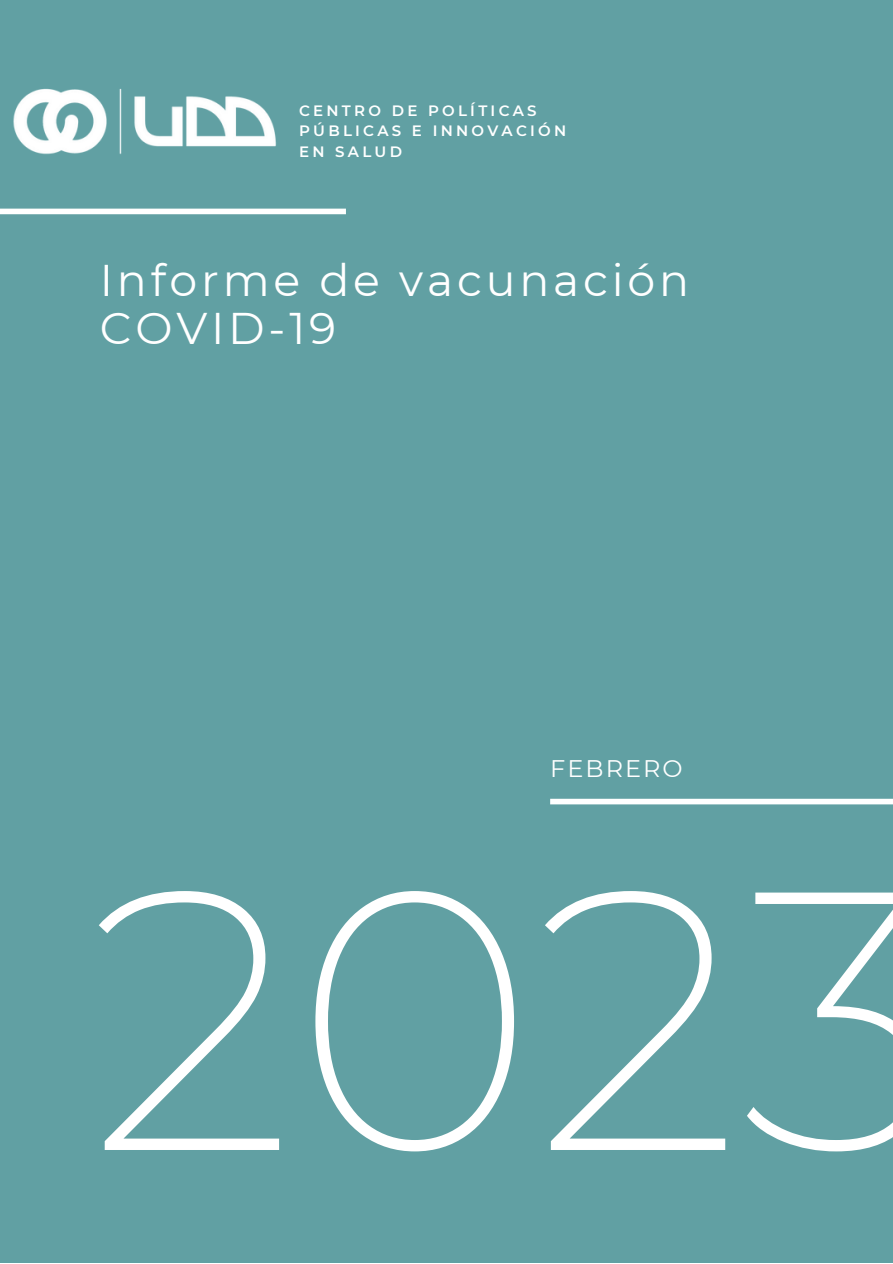
<style>
.page{position:relative;width:893px;height:1264px;background:#fff}
.page>*{position:absolute;margin:0;border:0;box-sizing:border-box;transform-origin:0 0}
.t1{font:200 367.65px "Montserrat";color:#fff}
.t2{font:44.25px/48.3px "Montserrat";letter-spacing:.085em;color:#fff}
.t3{font:24px "Montserrat";letter-spacing:.085em;color:#fff}
.t4{font:600 15px/20.2px "Montserrat";letter-spacing:.215em;color:#fff}
</style>
<div class="page">
<div style="left:0;top:0;width:892px;height:1262px;background:#61a0a3"></div>
<div style="left:0;top:209px;width:346px;height:5px;background:#fff"></div>
<div style="left:550px;top:798px;width:342px;height:6px;background:#fff"></div>
<img style="left:13px;top:88px;width:263px;height:67px">
<p class="t4" style="left:299px;top:101px;width:268px">CENTRO DE POLÍTICAS<br>PÚBLICAS E INNOVACIÓN<br>EN SALUD</p>
<h2 class="t2" style="left:100px;top:256px;width:591px">Informe de vacunación<br>COVID-19</h2>
<h3 class="t3" style="left:550px;top:754px;width:134px">FEBRERO</h3>
<h1 class="t1" style="left:89px;top:794px;width:855px">2023</h1>
</div>
